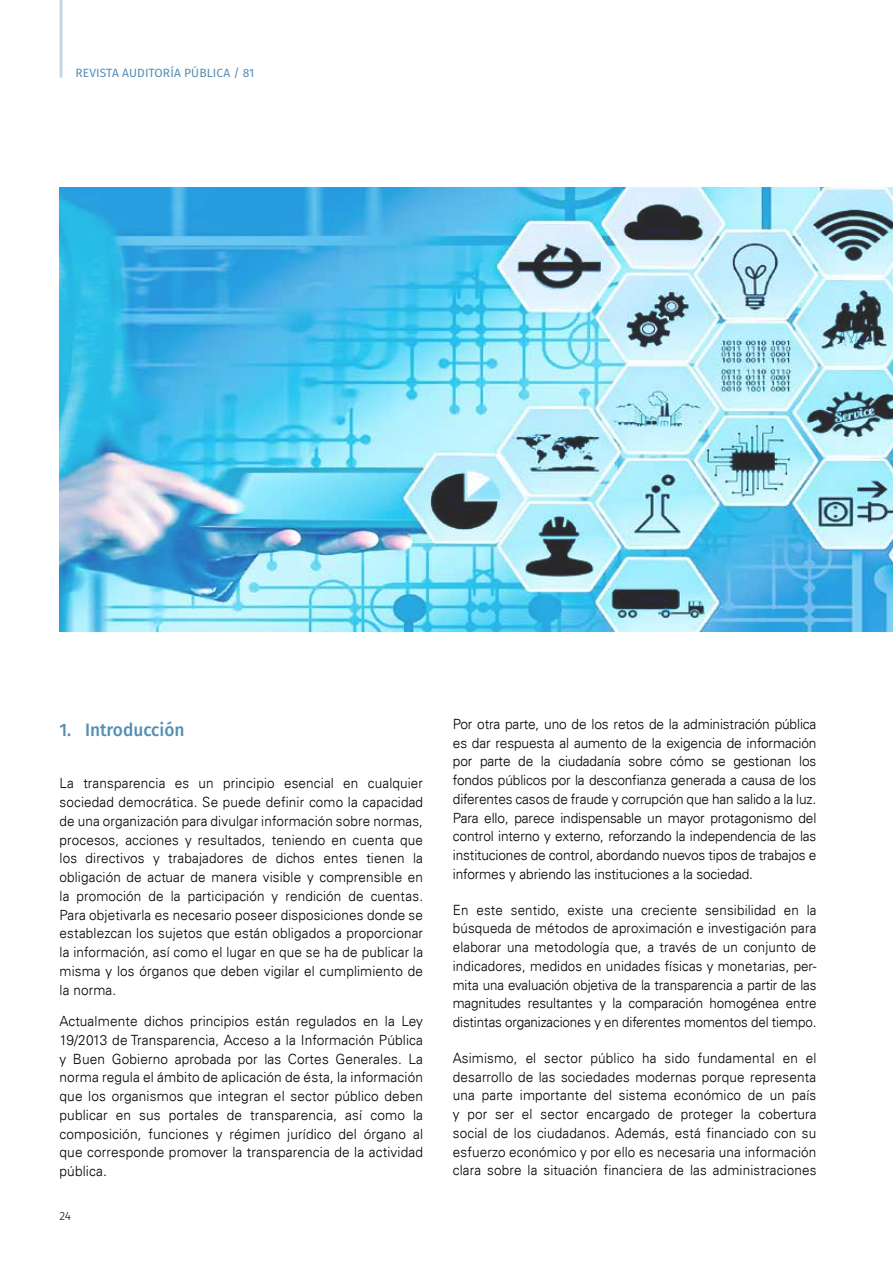
<style>
.page{position:relative;width:893px;height:1263px;background:#fff}
.page>*{position:absolute;margin:0;border:0;box-sizing:border-box;transform-origin:0 0}
.t1{font:500 18px "Fira Sans";color:#568eb6;scale:.96 1}
.t2{font:300 14.1px/18.8px "Univers LT";letter-spacing:.01em;color:#000;text-align:justify;scale:.96 1}
.t3{font:300 14.1px/18.8px "Univers LT";letter-spacing:.01em;color:#000;text-align:justify}
.t4{font:300 14.1px/18.8px "Univers LT";letter-spacing:.01em;color:#000;text-align:justify;scale:.95 1}
.t5{font:12px "Fira Sans";letter-spacing:.01em;color:#568eb6}
.t6{font:300 12px "Fira Sans";color:#000}
</style>
<div class="page">
<hr style="left:60px;top:0;width:3px;height:78px;background:#c7d6e7">
<img style="left:60px;top:187px;width:833px;height:444px">
<p class="t5" style="left:76px;top:63px;width:180px">REVISTA AUDITORÍA PÚBLICA / 81</p>
<p class="t1" style="left:60px;top:715px;width:132px">1. Introducción</p>
<p class="t2" style="left:60px;top:774px;width:380px">La transparencia es un principio esencial en cualquier sociedad democrática. Se puede definir como la capacidad de una organización para divulgar información sobre normas, procesos, acciones y resultados, teniendo en cuenta que los directivos y trabajadores de dichos entes tienen la obligación de actuar de manera visible y comprensible en la promoción de la participación y rendición de cuentas.<br>Para objetivarla es necesario poseer disposiciones donde se establezcan los sujetos que están obligados a proporcionar la información, así como el lugar en que se ha de publicar la misma y los órganos que deben vigilar el cumplimiento de la norma.</p>
<p class="t3" style="left:60px;top:1012px;width:365px">Actualmente dichos principios están regulados en la Ley 19/2013 de Transparencia, Acceso a la Información Pública y Buen Gobierno aprobada por las Cortes Generales. La norma regula el ámbito de aplicación de ésta, la información que los organismos que integran el sector público deben publicar en sus portales de transparencia, así como la composición, funciones y régimen jurídico del órgano al que corresponde promover la transparencia de la actividad pública.</p>
<p class="t6" style="left:60px;top:1207px;width:13px">24</p>
<p class="t3" style="left:453px;top:714px;width:365px">Por otra parte, uno de los retos de la administración pública es dar respuesta al aumento de la exigencia de información por parte de la ciudadanía sobre cómo se gestionan los fondos públicos por la desconfianza generada a causa de los diferentes casos de fraude y corrupción que han salido a la luz.<br>Para ello, parece indispensable un mayor protagonismo del control interno y externo, reforzando la independencia de las instituciones de control, abordando nuevos tipos de trabajos e informes y abriendo las instituciones a la sociedad.</p>
<p class="t4" style="left:453px;top:900px;width:384px">En este sentido, existe una creciente sensibilidad en la búsqueda de métodos de aproximación e investigación para elaborar una metodología que, a través de un conjunto de indicadores, medidos en unidades físicas y monetarias, per&shy;mita una evaluación objetiva de la transparencia a partir de las magnitudes resultantes y la comparación homogénea entre distintas organizaciones y en diferentes momentos del tiempo.</p>
<p class="t2" style="left:453px;top:1048px;width:380px">Asimismo, el sector público ha sido fundamental en el desarrollo de las sociedades modernas porque representa una parte importante del sistema económico de un país y por ser el sector encargado de proteger la cobertura social de los ciudadanos. Además, está financiado con su esfuerzo económico y por ello es necesaria una información clara sobre la situación financiera de las administraciones</p>
</div>
